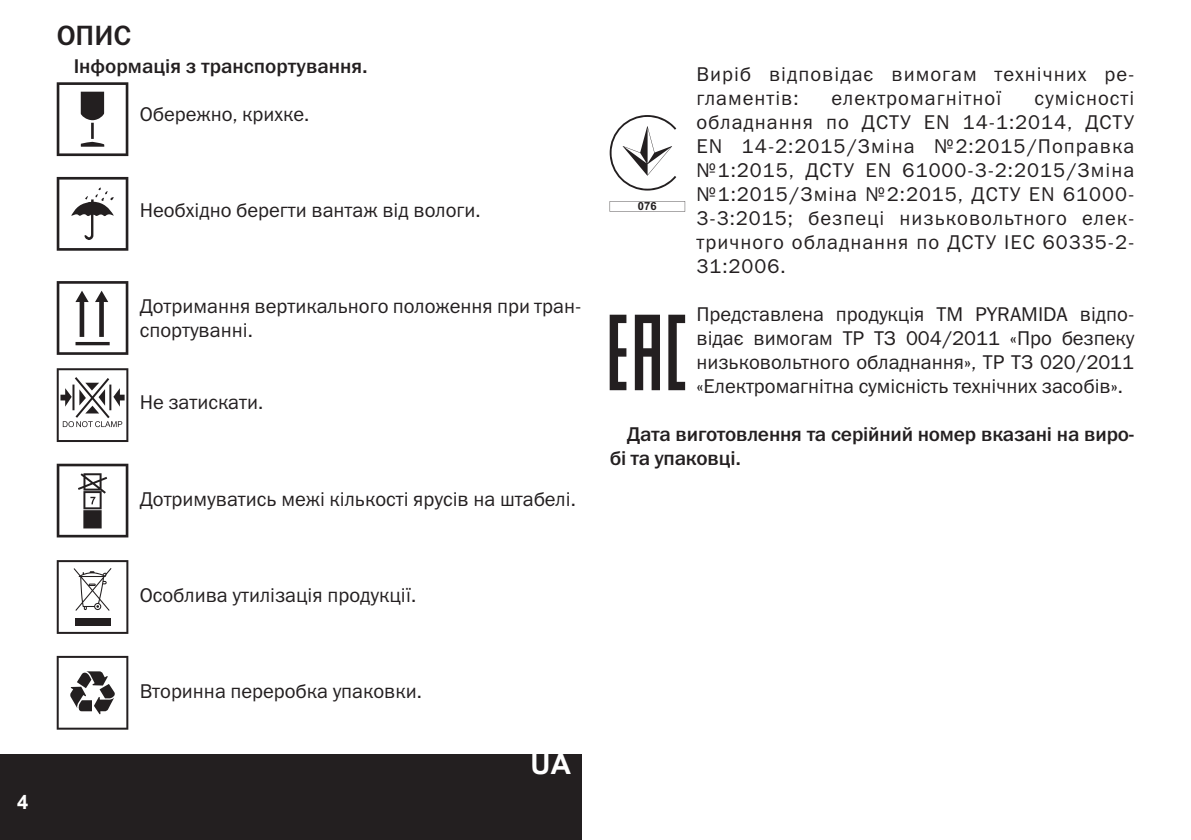
<style>
.page{position:relative;width:1191px;height:840px;background:#fff}
.page>*{position:absolute;margin:0;border:0;box-sizing:border-box;transform-origin:0 0}
.Раздел_Left{font:28px "Franklin Gothic Medium C";color:#231f20}
.t1{font:700 28px "Arial";color:#fff}
.Main_text{font:20px/24px "Franklin Gothic Book C";color:#231f20}
.Main_text_0{font:20px/24px "Franklin Gothic Book C";letter-spacing:.05em;color:#231f20}
.Main_text-2{font:20px/24px "Franklin Gothic Medium C";letter-spacing:-.01em;color:#231f20}
.t2{font:700 20px "Arial";color:#fff}
.t3{font:700 11.2px "Arial";color:#231f20}
</style>
<div class="page">
<div style="left:0;top:754px;width:581px;height:85px;background:#231f20"></div>
<svg style="left:57px;top:368px;width:71px;height:74px"></svg>
<svg style="left:57px;top:560px;width:71px;height:73px"></svg>
<div style="left:75px;top:618px;width:35px;height:7px;background:#231f20"></div>
<svg style="left:57px;top:177px;width:71px;height:73px"></svg>
<svg style="left:57px;top:82px;width:71px;height:74px"></svg>
<svg style="left:57px;top:463px;width:71px;height:74px"></svg>
<svg style="left:57px;top:281px;width:71px;height:73px"></svg>
<svg style="left:609px;top:314px;width:76px;height:76px"></svg>
<svg style="left:609px;top:201px;width:76px;height:10px"></svg>
<svg style="left:609px;top:115px;width:67px;height:75px"></svg>
<svg style="left:57px;top:655px;width:71px;height:74px"></svg>
<p class="Раздел_Left" style="left:57px;top:20px;width:76px">ОПИС</p>
<p class="Main_text-2" style="left:74px;top:54px;width:296px">Інформація з транспортування.</p>
<p class="Main_text" style="left:140px;top:102px;width:171px">Обережно, крихке.</p>
<p class="Main_text" style="left:140px;top:198px;width:342px">Необхідно берегти вантаж від вологи.</p>
<p class="Main_text" style="left:140px;top:294px;width:443px">Дотримання вертикального положення при тран&shy;спортуванні.</p>
<p class="Main_text" style="left:140px;top:390px;width:125px">Не затискати.</p>
<p class="Main_text" style="left:140px;top:486px;width:438px">Дотримуватись межі кількості ярусів на штабелі.</p>
<p class="Main_text_0" style="left:696px;top:62px;width:439px">Виріб відповідає вимогам технічних ре&shy;гламентів:</p>
<p class="Main_text_0" style="left:831px;top:86px;width:172px">електромагнітної</p>
<p class="Main_text_0" style="left:696px;top:86px;width:439px;text-align:justify;text-indent:338px">сумісності обладнання по ДСТУ EN 14-1:2014, ДСТУ EN 14-2:2015/Зміна №2:2015/Поправка №1:2015, ДСТУ EN 61000-3-2:2015/Зміна №1:2015/Зміна №2:2015, ДСТУ EN 61000- 3-3:2015; безпеці низьковольтного елек&shy;тричного обладнання по ДСТУ ІЕС 60335-2- 31:2006.</p>
<p class="Main_text" style="left:696px;top:302px;width:439px;text-align:justify">Представлена продукція ТМ PYRAMIDA відпо&shy;відає вимогам ТР ТЗ 004/2011 «Про безпеку низьковольтного обладнання», ТР ТЗ 020/2011 «Електромагнітна сумісність технічних засобів».</p>
<p class="Main_text-2" style="left:609px;top:422px;width:526px;text-indent:17px">Дата виготовлення та серійний номер вказані на виро&shy;бі та упаковці.</p>
<p class="t3" style="left:638px;top:199px;width:20px">076</p>
<p class="Main_text" style="left:140px;top:582px;width:278px">Особлива утилізація продукції.</p>
<p class="t2" style="left:17px;top:788px;width:13px">4</p>
<p class="Main_text" style="left:140px;top:678px;width:284px">Вторинна переробка упаковки.</p>
<h1 class="t1" style="left:530px;top:744px;width:42px">UA</h1>
</div>
